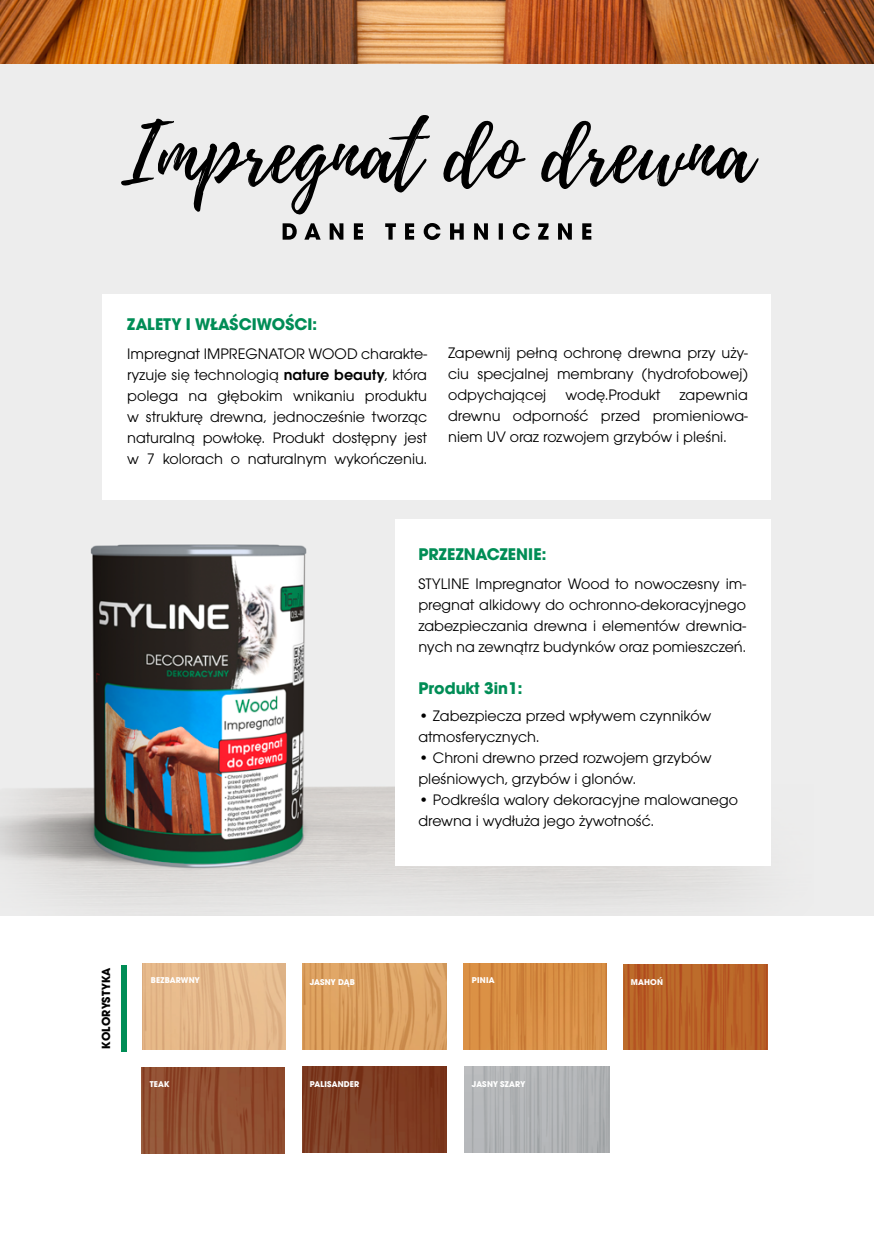
<style>
.page{position:relative;width:874px;height:1241px;background:#fff}
.page>*{position:absolute;margin:0;border:0;box-sizing:border-box;transform-origin:0 0}
.t1{font:700 17.5px "Avalon";color:#008d56}
.t2{font:15.75px/21px "Avalon";color:#000;text-align:justify}
.t3{font:700 12.25px "Avalon";letter-spacing:.015em;color:#000}
.t4{font:700 8.75px "Avalon";letter-spacing:.015em;color:#fff}
.s1{font-weight:600}
</style>
<div class="page">
<div style="left:0;top:0;width:873px;height:915px;background:#ededed"></div>
<img style="left:0;top:305px;width:771px;height:607px">
<img style="left:0;top:0;width:873px;height:63px">
<svg style="left:282px;top:223px;width:309px;height:17px"></svg>
<svg style="left:121px;top:115px;width:637px;height:100px"></svg>
<div style="left:103px;top:294px;width:667px;height:205px;background:#fff"></div>
<div style="left:395px;top:519px;width:375px;height:347px;background:#fff"></div>
<div style="left:121px;top:965px;width:6px;height:86px;background:#008d56"></div>
<img style="left:302px;top:1066px;width:144px;height:85px">
<img style="left:302px;top:963px;width:144px;height:86px">
<img style="left:464px;top:1066px;width:144px;height:86px">
<img style="left:623px;top:964px;width:144px;height:84px">
<img style="left:141px;top:1067px;width:144px;height:86px">
<img style="left:463px;top:963px;width:143px;height:86px">
<img style="left:142px;top:963px;width:144px;height:86px">
<p class="t1" style="left:127px;top:313px;width:191px">ZALETY I WŁAŚCIWOŚCI:</p>
<p class="t2" style="left:127px;top:343px;width:301px">Impregnat IMPREGNATOR WOOD charakte&shy;ryzuje się technologią <span class="s1">nature beauty</span>, która polega na głębokim wnikaniu produktu w strukturę drewna, jednocześnie tworząc naturalną powłokę. Produkt dostępny jest w 7 kolorach o naturalnym wykończeniu.</p>
<p class="t2" style="left:448px;top:342px;width:301px">Zapewnij pełną ochronę drewna przy uży&shy;ciu specjalnej membrany (hydrofobowej) odpychającej wodę.Produkt zapewnia drewnu odporność przed promieniowa&shy;niem UV oraz rozwojem grzybów i pleśni.</p>
<p class="t1" style="left:418px;top:543px;width:129px">PRZEZNACZENIE:</p>
<p class="t2" style="left:418px;top:573px;width:329px">STYLINE Impregnator Wood to nowoczesny im&shy;pregnat alkidowy do ochronno-dekoracyjnego zabezpieczania drewna i elementów drewnia&shy;nych na zewnątrz budynków oraz pomieszczeń.</p>
<p class="t1" style="left:418px;top:677px;width:105px">Produkt 3in1:</p>
<p class="t2" style="left:418px;top:704px;width:294px">• Zabezpiecza przed wpływem czynników atmosferycznych.</p>
<p class="t2" style="left:418px;top:746px;width:294px">• Chroni drewno przed rozwojem grzybów pleśniowych, grzybów i glonów.</p>
<p class="t2" style="left:418px;top:788px;width:321px">• Podkreśla walory dekoracyjne malowanego drewna i wydłuża jego żywotność.</p>
<p class="t3" style="left:98px;top:1048px;width:83px;rotate:-90deg">KOLORYSTYKA</p>
<p class="t4" style="left:151px;top:974px;width:50px">BEZBARWNY</p>
<p class="t4" style="left:471px;top:974px;width:24px">PINIA</p>
<p class="t4" style="left:309px;top:976px;width:47px">JASNY DĄB</p>
<p class="t4" style="left:150px;top:1078px;width:21px">TEAK</p>
<p class="t4" style="left:309px;top:1078px;width:51px">PALISANDER</p>
<p class="t4" style="left:471px;top:1078px;width:55px">JASNY SZARY</p>
<p class="t4" style="left:630px;top:976px;width:34px">MAHOŃ</p>
</div>
